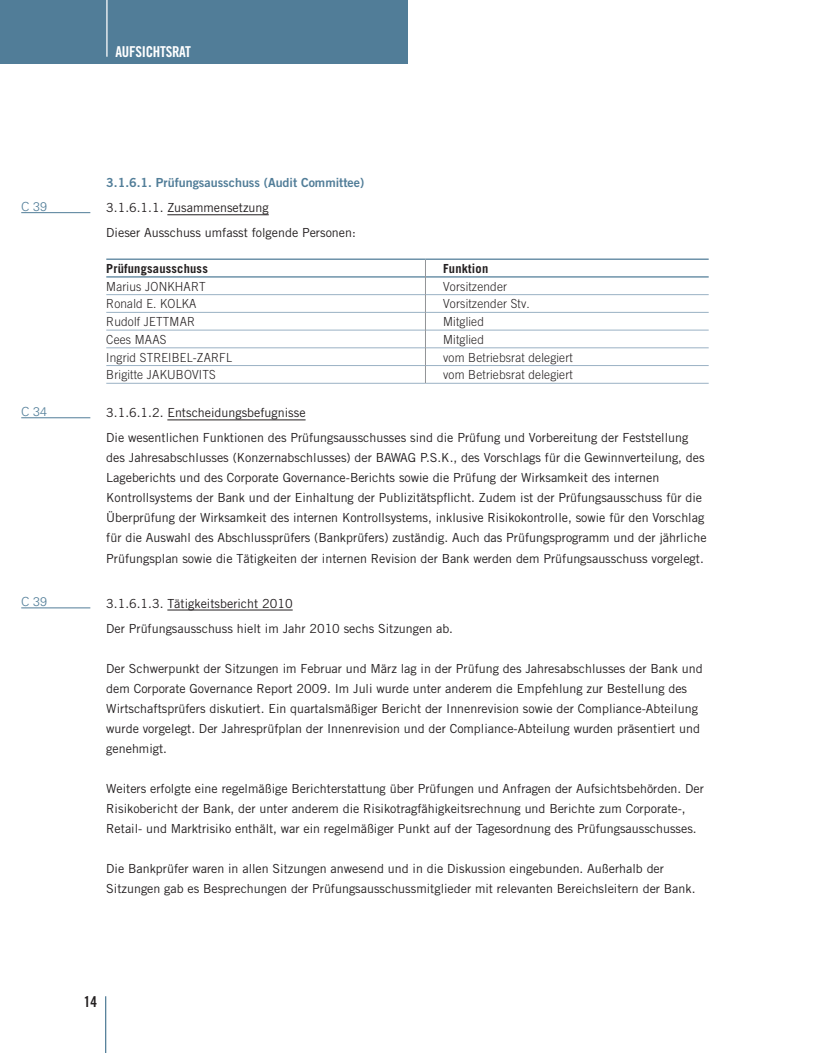
<style>
.page{position:relative;width:815px;height:1053px;background:#fff}
.page>*{position:absolute;margin:0;border:0;box-sizing:border-box;transform-origin:0 0}
.t1{font:15px "Trade Gothic Bold Cond Twenty";letter-spacing:-.02em;color:#fff}
.t2{font:15px "Trade Gothic LT Bold Cond Twenty";color:#231f20}
.t3{font:12.5px/20px "Trade Gothic LT";color:#231f20}
.t4{font:300 12.5px "Trade Gothic LT";letter-spacing:.015em;color:#231f20;scale:.95 1}
.t5{font:12.5px "Trade Gothic LT Bold Two";color:#517d98}
.t6{font:700 12.5px "Trade Gothic LT";letter-spacing:.015em;color:#231f20}
.t7{font:300 12.5px "Univers";color:#517d98}
</style>
<div class="page">
<div style="left:0;top:0;width:407px;height:64px;background:#517d98"></div>
<hr style="left:105px;top:996px;width:1px;height:56px;background:#517d98">
<hr style="left:106px;top:0;width:2px;height:57px;background:#fff">
<hr style="left:167px;top:214px;width:102px;height:1px;background:#231f20">
<hr style="left:167px;top:419px;width:139px;height:1px;background:#231f20">
<hr style="left:167px;top:609px;width:126px;height:1px;background:#231f20">
<hr style="left:106px;top:258px;width:319px;height:2px;background:#517d98">
<hr style="left:425px;top:258px;width:284px;height:2px;background:#517d98">
<hr style="left:106px;top:276px;width:319px;height:1px;background:#517d98">
<hr style="left:426px;top:276px;width:283px;height:1px;background:#517d98">
<hr style="left:106px;top:294px;width:319px;height:1px;background:#9ab1c4">
<hr style="left:426px;top:294px;width:283px;height:1px;background:#9ab1c4">
<hr style="left:106px;top:312px;width:319px;height:1px;background:#9ab1c4">
<hr style="left:426px;top:312px;width:283px;height:1px;background:#9ab1c4">
<hr style="left:106px;top:330px;width:319px;height:1px;background:#9ab1c4">
<hr style="left:426px;top:330px;width:283px;height:1px;background:#9ab1c4">
<hr style="left:106px;top:347px;width:319px;height:1px;background:#9ab1c4">
<hr style="left:426px;top:347px;width:283px;height:1px;background:#9ab1c4">
<hr style="left:106px;top:365px;width:319px;height:1px;background:#9ab1c4">
<hr style="left:106px;top:383px;width:319px;height:1px;background:#9ab1c4">
<hr style="left:426px;top:365px;width:283px;height:1px;background:#9ab1c4">
<hr style="left:425px;top:383px;width:284px;height:1px;background:#9ab1c4">
<svg style="left:425px;top:260px;width:1px;height:123px"></svg>
<hr style="left:21px;top:212px;width:69px;height:1px;background:#517d98">
<hr style="left:21px;top:417px;width:69px;height:1px;background:#517d98">
<hr style="left:21px;top:607px;width:69px;height:1px;background:#517d98">
<p class="t1" style="left:116px;top:42px;width:77px">AUFSICHTSRAT</p>
<p class="t7" style="left:21px;top:198px;width:27px">C 39</p>
<p class="t7" style="left:21px;top:403px;width:27px">C 34</p>
<p class="t7" style="left:21px;top:593px;width:27px">C 39</p>
<p class="t5" style="left:106px;top:175px;width:259px">3.1.6.1. Prüfungsausschuss (Audit Committee)</p>
<p class="t3" style="left:106px;top:195px;width:251px;line-height:25px">3.1.6.1.1. Zusammensetzung<br>Dieser Ausschuss umfasst folgende Personen:</p>
<p class="t6" style="left:106px;top:261px;width:103px">Prüfungsausschuss</p>
<p class="t6" style="left:443px;top:261px;width:47px">Funktion</p>
<p class="t4" style="left:106px;top:279px;width:106px">Marius JONKHART</p>
<p class="t4" style="left:443px;top:279px;width:69px">Vorsitzender</p>
<p class="t4" style="left:106px;top:296px;width:97px">Ronald E. KOLKA</p>
<p class="t4" style="left:443px;top:296px;width:93px">Vorsitzender Stv.</p>
<p class="t4" style="left:106px;top:314px;width:95px">Rudolf JETTMAR</p>
<p class="t4" style="left:443px;top:314px;width:44px">Mitglied</p>
<p class="t4" style="left:106px;top:332px;width:65px">Cees MAAS</p>
<p class="t4" style="left:443px;top:332px;width:44px">Mitglied</p>
<p class="t4" style="left:106px;top:350px;width:134px">Ingrid STREIBEL-ZARFL</p>
<p class="t4" style="left:443px;top:350px;width:138px">vom Betriebsrat delegiert</p>
<p class="t4" style="left:106px;top:367px;width:117px">Brigitte JAKUBOVITS</p>
<p class="t4" style="left:443px;top:367px;width:138px">vom Betriebsrat delegiert</p>
<p class="t3" style="left:106px;top:400px;width:584px;line-height:25px">3.1.6.1.2. Entscheidungsbefugnisse<br>Die wesentlichen Funktionen des Prüfungsausschusses sind die Prüfung und Vorbereitung der Feststellung</p>
<p class="t3" style="left:106px;top:448px;width:602px">des Jahresabschlusses (Konzernabschlusses) der BAWAG P.S.K., des Vorschlags für die Gewinnverteilung, des Lageberichts und des Corporate Governance-Berichts sowie die Prüfung der Wirksamkeit des internen Kontrollsystems der Bank und der Einhaltung der Publizitätspflicht. Zudem ist der Prüfungsausschuss für die Überprüfung der Wirksamkeit des internen Kontrollsystems, inklusive Risikokontrolle, sowie für den Vorschlag für die Auswahl des Abschlussprüfers (Bankprüfers) zuständig. Auch das Prüfungsprogramm und der jährliche Prüfungsplan sowie die Tätigkeiten der internen Revision der Bank werden dem Prüfungsausschuss vorgelegt.</p>
<p class="t3" style="left:106px;top:590px;width:348px;line-height:25px">3.1.6.1.3. Tätigkeitsbericht 2010<br>Der Prüfungsausschuss hielt im Jahr 2010 sechs Sitzungen ab.</p>
<p class="t3" style="left:106px;top:658px;width:598px">Der Schwerpunkt der Sitzungen im Februar und März lag in der Prüfung des Jahresabschlusses der Bank und dem Corporate Governance Report 2009. Im Juli wurde unter anderem die Empfehlung zur Bestellung des Wirtschaftsprüfers diskutiert. Ein quartalsmäßiger Bericht der Innenrevision sowie der Compliance-Abteilung wurde vorgelegt. Der Jahresprüfplan der Innenrevision und der Compliance-Abteilung wurden präsentiert und genehmigt.</p>
<p class="t3" style="left:106px;top:778px;width:599px">Weiters erfolgte eine regelmäßige Berichterstattung über Prüfungen und Anfragen der Aufsichtsbehörden. Der<br>Risikobericht der Bank, der unter anderem die Risikotragfähigkeitsrechnung und Berichte zum Corporate-,<br>Retail- und Marktrisiko enthält, war ein regelmäßiger Punkt auf der Tagesordnung des Prüfungsausschusses.</p>
<p class="t3" style="left:106px;top:858px;width:591px">Die Bankprüfer waren in allen Sitzungen anwesend und in die Diskussion eingebunden. Außerhalb der<br>Sitzungen gab es Besprechungen der Prüfungsausschussmitglieder mit relevanten Bereichsleitern der Bank.</p>
<p class="t2" style="left:84px;top:992px;width:15px">14</p>
</div>
